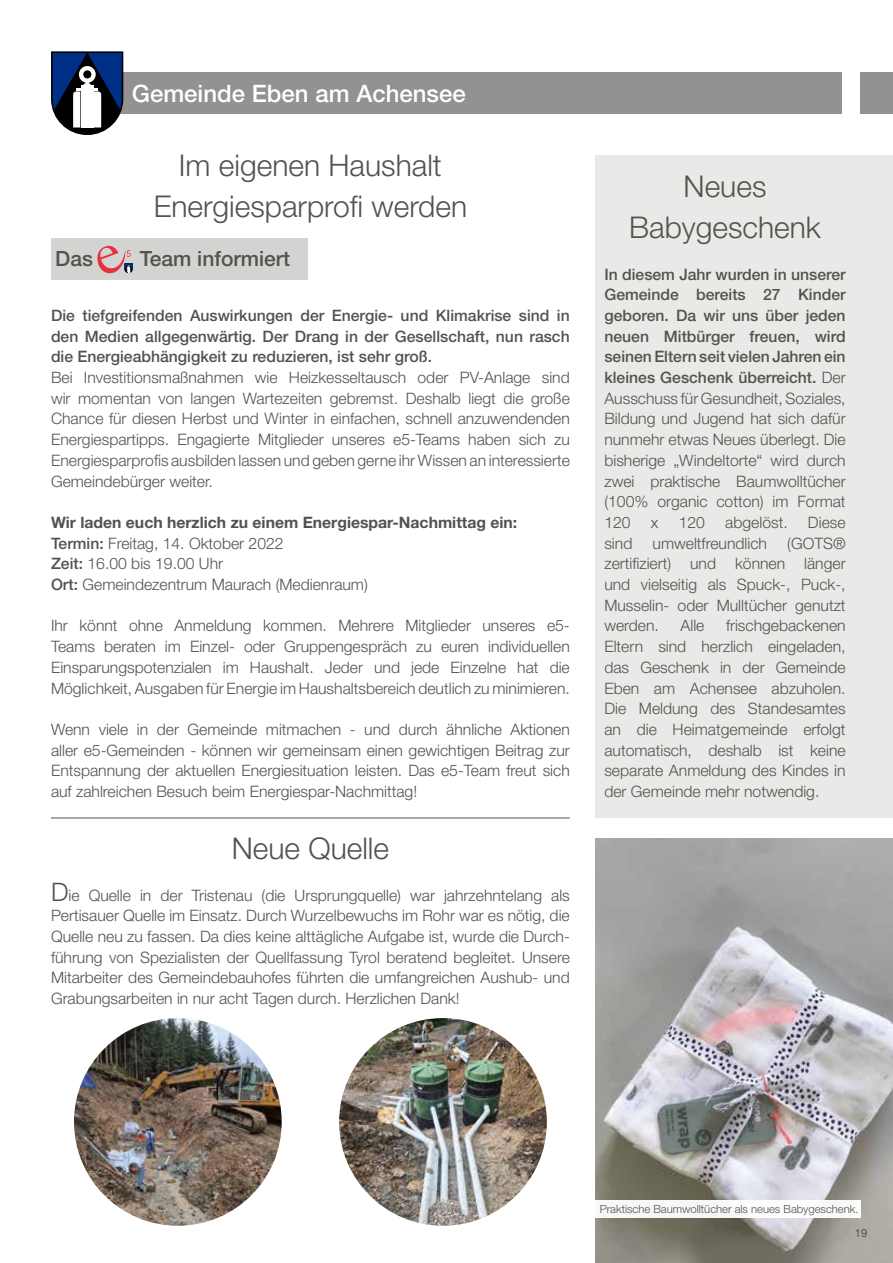
<style>
.page{position:relative;width:893px;height:1263px;background:#fff}
.page>*{position:absolute;margin:0;border:0;box-sizing:border-box;transform-origin:0 0}
.t1{font:300 30px/41.4px "Helvetica Neue LT Pro";color:#55524e;text-align:center}
.t2{font:500 24px "Helvetica Neue LT Pro";color:#fff}
.t3{font:500 21px "Helvetica Neue LT Pro";color:#55524e}
.t4{font:300 15.75px/20.7px "Helvetica Neue LT Pro";color:#55524e;text-align:justify}
.t5{font:500 15.75px/20.7px "Helvetica Neue LT Pro";color:#55524e;text-align:justify}
.t6{font:300 11.25px "Helvetica Neue LT Pro";color:#55524e}
.t7{font:11.25px "Helvetica Neue LT Pro";color:#55524e}
.s1{font-weight:700}
.s2{font-weight:500}
.s3{font-size:25.5px}
</style>
<div class="page">
<div style="left:72px;top:73px;width:770px;height:41px;background:#949290"></div>
<svg style="left:51px;top:52px;width:72px;height:83px"></svg>
<div style="left:83px;top:70px;width:8px;height:8px;background:#000;border-radius:50%"></div>
<div style="left:861px;top:73px;width:32px;height:41px;background:#949290"></div>
<hr style="left:51px;top:818px;width:519px;height:1px;background:#55524e">
<img style="left:74px;top:1018px;width:208px;height:208px;border-radius:104px">
<img style="left:339px;top:1018px;width:208px;height:208px;border-radius:104px">
<img style="left:595px;top:838px;width:298px;height:425px">
<div style="left:51px;top:238px;width:257px;height:42px;background:#d3d3d2"></div>
<svg style="left:97px;top:245px;width:36px;height:28px"></svg>
<div style="left:595px;top:155px;width:298px;height:663px;background:#e9e9e8"></div>
<div style="left:595px;top:1200px;width:266px;height:17px;background:#f8f8f7"></div>
<h2 class="t2" style="left:132px;top:79px;width:335px">Gemeinde Eben am Achensee</h2>
<h1 class="t1" style="left:154px;top:144px;width:315px">Im eigenen Haushalt<br>Energiesparprofi werden</h1>
<h3 class="t3" style="left:55px;top:246px;width:39px">Das</h3>
<h3 class="t3" style="left:140px;top:246px;width:152px">Team informiert</h3>
<p class="t5" style="left:51px;top:305px;width:520px">Die tiefgreifenden Auswirkungen der Energie- und Klimakrise sind in den Medien allgegenwärtig. Der Drang in der Gesellschaft, nun rasch die Energieabhängigkeit zu reduzieren, ist sehr groß.</p>
<p class="t4" style="left:51px;top:367px;width:520px">Bei Investitionsmaßnahmen wie Heizkesseltausch oder PV-Anlage sind wir momentan von langen Wartezeiten gebremst. Deshalb liegt die große Chance für diesen Herbst und Winter in einfachen, schnell anzuwendenden Energiespartipps. Engagierte Mitglieder unseres e5-Teams haben sich zu Energiesparprofis ausbilden lassen und geben gerne ihr Wissen an interessierte Gemeindebürger weiter.</p>
<p class="t4" style="left:51px;top:512px;width:468px;text-align:left"><span class="s1">Wir laden euch herzlich zu einem Energiespar-Nachmittag ein:<br></span><span class="s2">Termin:</span> Freitag, 14. Oktober 2022<br><span class="s2">Zeit:</span> 16.00 bis 19.00 Uhr<br><span class="s2">Ort:</span> Gemeindezentrum Maurach (Medienraum)</p>
<p class="t4" style="left:51px;top:615px;width:520px">Ihr könnt ohne Anmeldung kommen. Mehrere Mitglieder unseres e5- Teams beraten im Einzel- oder Gruppengespräch zu euren individuellen Einsparungspotenzialen im Haushalt. Jeder und jede Einzelne hat die Möglichkeit, Ausgaben für Energie im Haushaltsbereich deutlich zu minimieren.</p>
<p class="t4" style="left:51px;top:719px;width:520px">Wenn viele in der Gemeinde mitmachen - und durch ähnliche Aktionen aller e5-Gemeinden - können wir gemeinsam einen gewichtigen Beitrag zur Entspannung der aktuellen Energiesituation leisten. Das e5-Team freut sich auf zahlreichen Besuch beim Energiespar-Nachmittag!</p>
<h1 class="t1" style="left:232px;top:827px;width:159px">Neue Quelle</h1>
<p class="t4" style="left:51px;top:884px;width:520px"><span class="s3">D</span>ie Quelle in der Tristenau (die Ursprungquelle) war jahrzehntelang als Pertisauer Quelle im Einsatz. Durch Wurzelbewuchs im Rohr war es nötig, die Quelle neu zu fassen. Da dies keine alttägliche Aufgabe ist, wurde die Durch&shy;führung von Spezialisten der Quellfassung Tyrol beratend begleitet. Unsere Mitarbeiter des Gemeindebauhofes führten die umfangreichen Aushub- und Grabungsarbeiten in nur acht Tagen durch. Herzlichen Dank!</p>
<h1 class="t1" style="left:629px;top:165px;width:193px">Neues<br>Babygeschenk</h1>
<p class="t4" style="left:604px;top:263px;width:243px"><span class="s2">In diesem Jahr wurden in unserer Gemeinde bereits 27 Kinder geboren. Da wir uns über jeden neuen Mitbürger freuen, wird seinen Eltern seit vielen Jahren ein kleines Geschenk überreicht.</span> Der Ausschuss für Gesundheit, Soziales, Bildung und Jugend hat sich dafür nunmehr etwas Neues überlegt. Die bisherige „Windeltorte“ wird durch zwei praktische Baumwolltücher (100% organic cotton) im Format 120</p>
<p class="t4" style="left:651px;top:512px;width:9px">x</p>
<p class="t4" style="left:679px;top:512px;width:28px">120</p>
<p class="t4" style="left:725px;top:512px;width:64px">abgelöst.</p>
<p class="t4" style="left:808px;top:512px;width:39px">Diese</p>
<p class="t4" style="left:604px;top:532px;width:243px;text-indent:183px">(GOTS® zertifiziert) und können länger und vielseitig als Spuck-, Puck-, Musselin- oder Mulltücher genutzt werden.</p>
<p class="t4" style="left:604px;top:532px;width:29px">sind</p>
<p class="t4" style="left:653px;top:532px;width:116px">umweltfreundlich</p>
<p class="t4" style="left:604px;top:615px;width:243px;text-indent:122px">frischgebackenen Eltern sind herzlich eingeladen, das Geschenk in der Gemeinde Eben am Achensee abzuholen.<br>Die Meldung des Standesamtes an die Heimatgemeinde erfolgt automatisch, deshalb ist keine separate Anmeldung des Kindes in der Gemeinde mehr notwendig.</p>
<p class="t4" style="left:680px;top:615px;width:25px">Alle</p>
<p class="t6" style="left:600px;top:1202px;width:260px">Praktische Baumwolltücher als neues Babygeschenk.</p>
<p class="t7" style="left:855px;top:1226px;width:14px">19</p>
</div>
